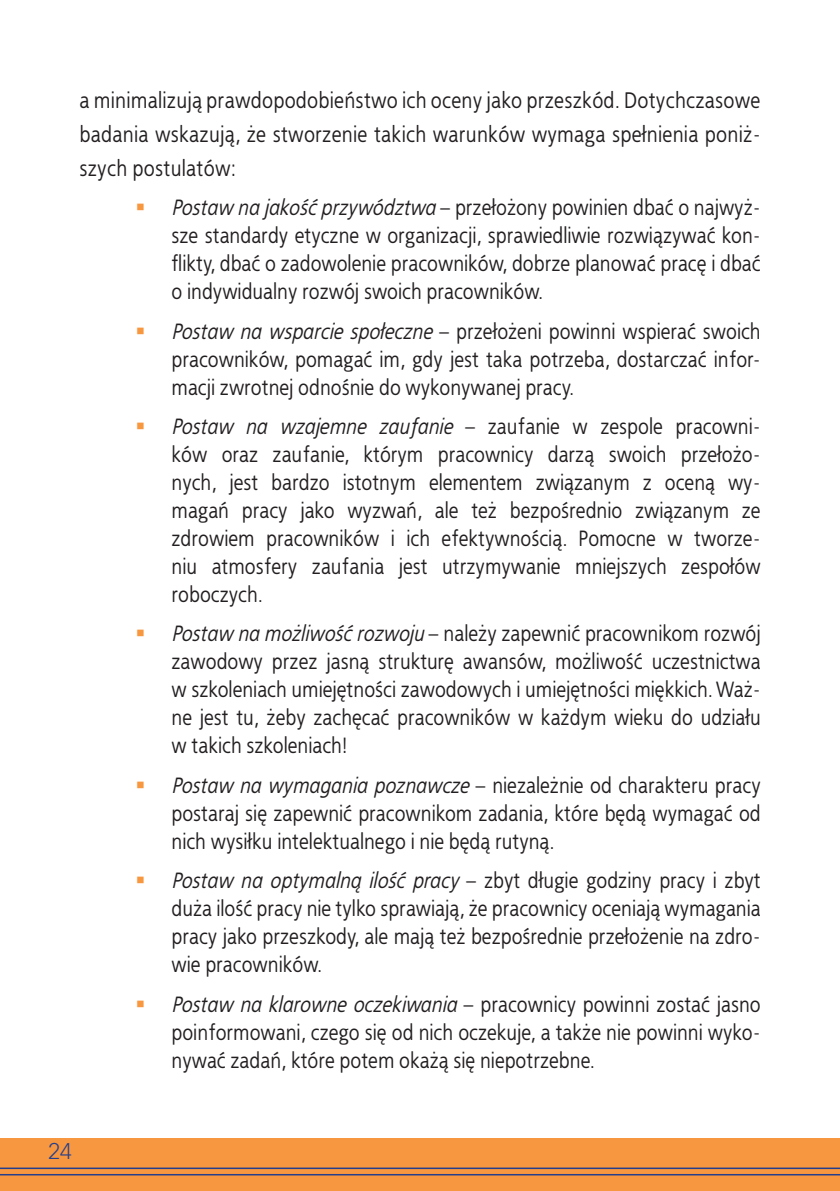
<style>
.page{position:relative;width:840px;height:1191px;background:#fff}
.page>*{position:absolute;margin:0;border:0;box-sizing:border-box;transform-origin:0 0}
.tekst{font:22.4px/34px "EFN Bureau";letter-spacing:.02em;color:#231f20;text-align:justify}
.t1{font:22px/28px "EFN Bureau";letter-spacing:.01em;color:#231f20;text-align:justify}
.t2{font:22px "Straight TTEFN";color:#253f8e}
.s1{font-style:italic}
</style>
<div class="page">
<div style="left:0;top:1138px;width:839px;height:53px;background:#f7973f"></div>
<hr style="left:0;top:1167px;width:839px;height:2px;background:#253f8e">
<hr style="left:0;top:1174px;width:839px;height:1px;background:#253f8e">
<p class="tekst" style="left:79px;top:82px;width:682px">a minimalizują prawdopodobieństwo ich oceny jako przeszkód. Dotychczasowe badania wskazują, że stworzenie takich warunków wymaga spełnienia poniż&shy;szych postulatów:</p>
<p class="t1" style="left:171px;top:193px;width:590px"><span class="s1">Postaw na jakość przywództwa</span> – przełożony powinien dbać o najwyż&shy;sze standardy etyczne w organizacji, sprawiedliwie rozwiązywać kon&shy;flikty, dbać o zadowolenie pracowników, dobrze planować pracę i dbać o indywidualny rozwój swoich pracowników.</p>
<p class="t1" style="left:171px;top:316px;width:590px"><span class="s1">Postaw na wsparcie społeczne</span> – przełożeni powinni wspierać swoich pracowników, pomagać im, gdy jest taka potrzeba, dostarczać infor&shy;macji zwrotnej odnośnie do wykonywanej pracy.</p>
<p class="t1" style="left:171px;top:412px;width:590px"><span class="s1">Postaw na wzajemne zaufanie</span> – zaufanie w zespole pracowni&shy;ków oraz zaufanie, którym pracownicy darzą swoich przełożo&shy;nych, jest bardzo istotnym elementem związanym z oceną wy&shy;magań pracy jako wyzwań, ale też bezpośrednio związanym ze zdrowiem pracowników i ich efektywnością. Pomocne w tworze&shy;niu atmosfery zaufania jest utrzymywanie mniejszych zespołów roboczych.</p>
<p class="t1" style="left:171px;top:619px;width:590px"><span class="s1">Postaw na możliwość rozwoju</span> – należy zapewnić pracownikom rozwój zawodowy przez jasną strukturę awansów, możliwość uczestnictwa w szkoleniach umiejętności zawodowych i umiejętności miękkich. Waż&shy;ne jest tu, żeby zachęcać pracowników w każdym wieku do udziału w takich szkoleniach!</p>
<p class="t1" style="left:171px;top:770px;width:590px"><span class="s1">Postaw na wymagania poznawcze</span> – niezależnie od charakteru pracy postaraj się zapewnić pracownikom zadania, które będą wymagać od nich wysiłku intelektualnego i nie będą rutyną.</p>
<p class="t1" style="left:171px;top:866px;width:590px"><span class="s1">Postaw na optymalną ilość pracy</span> – zbyt długie godziny pracy i zbyt duża ilość pracy nie tylko sprawiają, że pracownicy oceniają wymagania pracy jako przeszkody, ale mają też bezpośrednie przełożenie na zdro&shy;wie pracowników.</p>
<p class="t1" style="left:171px;top:989px;width:590px"><span class="s1">Postaw na klarowne oczekiwania</span> – pracownicy powinni zostać jasno poinformowani, czego się od nich oczekuje, a także nie powinni wyko&shy;nywać zadań, które potem okażą się niepotrzebne.</p>
<p class="t2" style="left:48px;top:1138px;width:25px">24</p>
</div>
